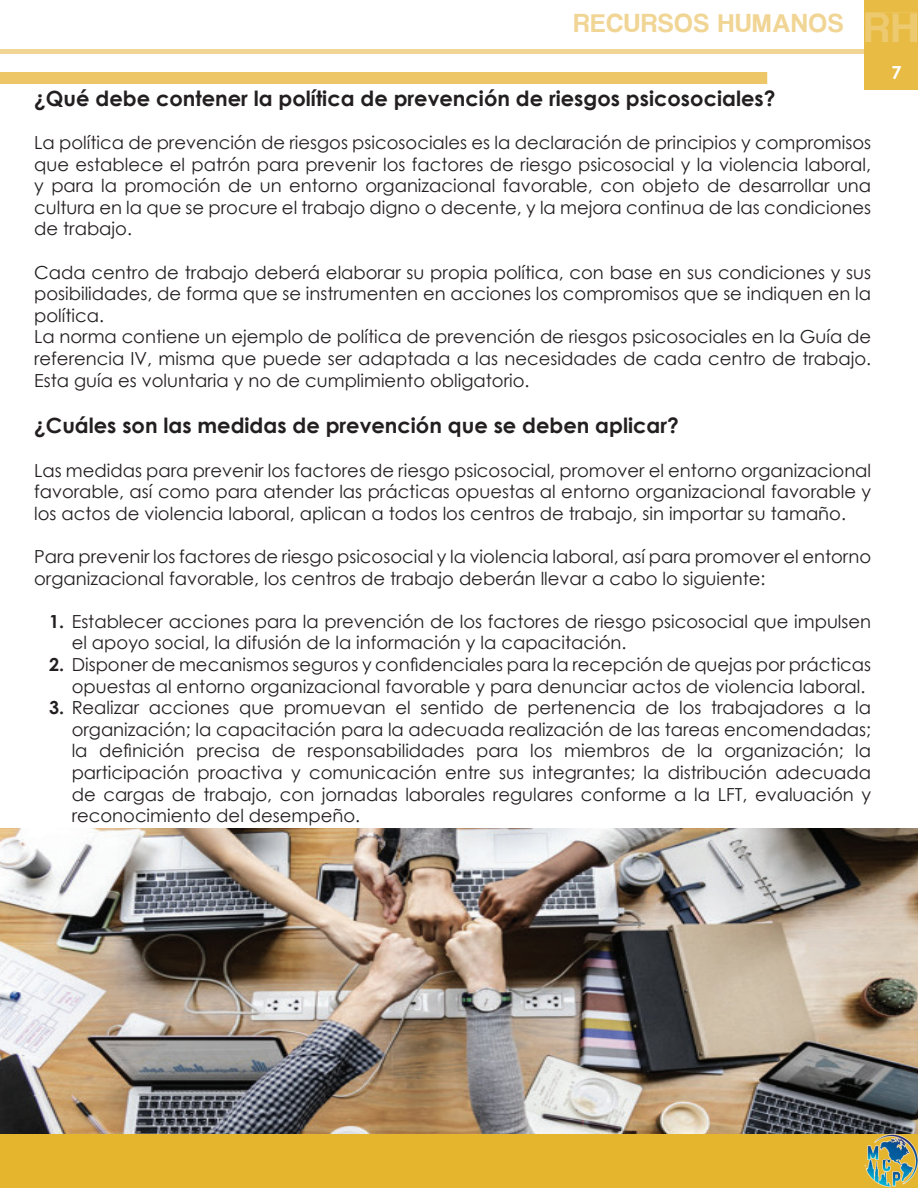
<style>
.page{position:relative;width:918px;height:1188px;background:#fff}
.page>*{position:absolute;margin:0;border:0;box-sizing:border-box;transform-origin:0 0}
.t1{font:27px "Coolvetica Rg";letter-spacing:.05em;color:#f1d595}
.t2{font:700 21px "Century Gothic";color:#231f20}
.t3{font:18px/21.6px "Century Gothic";color:#231f20}
.t4{font:700 18px "Century Gothic";color:#fff}
.s1{font-size:43.5px;color:#edc96f}
.s2{font-weight:700}
</style>
<div class="page">
<hr style="left:0;top:50px;width:864px;height:4px;background:#f1d595">
<div style="left:0;top:1134px;width:918px;height:54px;background:#e5b52d"></div>
<div style="left:864px;top:0;width:54px;height:90px;background:#e8bb44"></div>
<div style="left:866px;top:13px;width:50px;height:29px;background:#e8bb44"></div>
<img style="left:865px;top:1134px;width:53px;height:54px">
<div style="left:0;top:72px;width:767px;height:12px;background:#ecc667"></div>
<img style="left:0;top:828px;width:918px;height:306px">
<h1 class="t1" style="left:574px;top:7px;width:345px">RECURSOS HUMANOS <span class="s1">RH</span></h1>
<p class="t4" style="left:891px;top:59px;width:12px">7</p>
<p class="t2" style="left:34px;top:82px;width:743px">¿Qué debe contener la política de prevención de riesgos psicosociales?</p>
<p class="t3" style="left:34px;top:131px;width:839px;text-align:justify">La política de prevención de riesgos psicosociales es la declaración de principios y compromisos que establece el patrón para prevenir los factores de riesgo psicosocial y la violencia laboral, y para la promoción de un entorno organizacional favorable, con objeto de desarrollar una cultura en la que se procure el trabajo digno o decente, y la mejora continua de las condiciones de trabajo.</p>
<p class="t3" style="left:34px;top:261px;width:839px">Cada centro de trabajo deberá elaborar su propia política, con base en sus condiciones y sus posibilidades, de forma que se instrumenten en acciones los compromisos que se indiquen en la política.<br>La norma contiene un ejemplo de política de prevención de riesgos psicosociales en la Guía de referencia IV, misma que puede ser adaptada a las necesidades de cada centro de trabajo.<br>Esta guía es voluntaria y no de cumplimiento obligatorio.</p>
<p class="t2" style="left:34px;top:410px;width:646px">¿Cuáles son las medidas de prevención que se deben aplicar?</p>
<p class="t3" style="left:34px;top:459px;width:839px;text-align:justify">Las medidas para prevenir los factores de riesgo psicosocial, promover el entorno organizacional favorable, así como para atender las prácticas opuestas al entorno organizacional favorable y los actos de violencia laboral, aplican a todos los centros de trabajo, sin importar su tamaño.</p>
<p class="t3" style="left:34px;top:545px;width:838px">Para prevenir los factores de riesgo psicosocial y la violencia laboral, así para promover el entorno organizacional favorable, los centros de trabajo deberán llevar a cabo lo siguiente:</p>
<p class="t3" style="left:72px;top:610px;width:801px;text-indent:-22px"><span class="s2">1.</span> Establecer acciones para la prevención de los factores de riesgo psicosocial que impulsen el apoyo social, la difusión de la información y la capacitación.</p>
<p class="t3" style="left:72px;top:653px;width:801px;text-indent:-22px"><span class="s2">2.</span> Disponer de mecanismos seguros y confidenciales para la recepción de quejas por prácticas opuestas al entorno organizacional favorable y para denunciar actos de violencia laboral.</p>
<p class="t3" style="left:72px;top:697px;width:801px;text-align:justify;text-indent:-22px"><span class="s2">3.</span> Realizar acciones que promuevan el sentido de pertenencia de los trabajadores a la organización; la capacitación para la adecuada realización de las tareas encomendadas; la definición precisa de responsabilidades para los miembros de la organización; la participación proactiva y comunicación entre sus integrantes; la distribución adecuada de cargas de trabajo, con jornadas laborales regulares conforme a la LFT, evaluación y reconocimiento del desempeño.</p>
</div>
